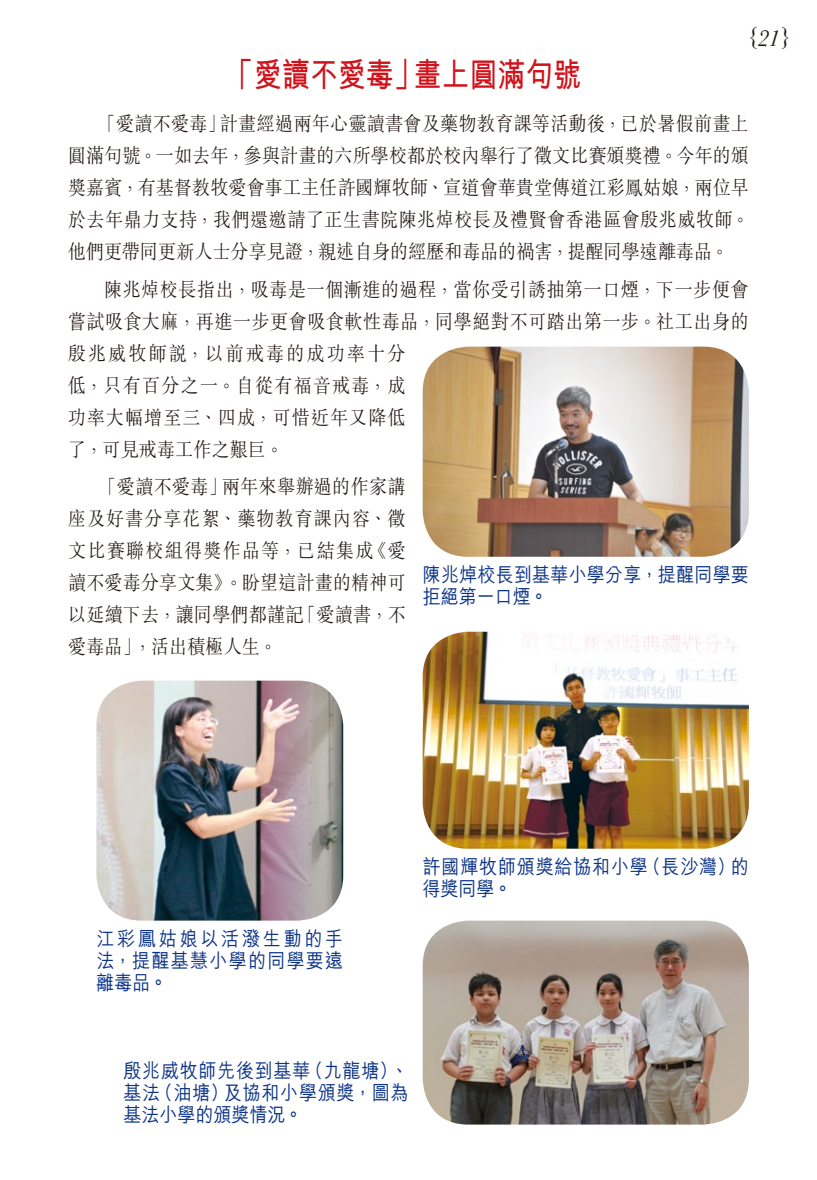
<style>
.page{position:relative;width:817px;height:1180px;background:#fff}
.page>*{position:absolute;margin:0;border:0;box-sizing:border-box;transform-origin:0 0}
.t1{font:700 33.6px "M Hei HK";color:#d0121b;scale:.83 1}
.t2{font:italic 24px "Baskerville";color:#221815}
.t3{font:300 20px/32px "M Sung HK";letter-spacing:.03em;color:#221815;text-align:justify;scale:.9 1}
.t4{font:500 20px/22px "M Hei HK";letter-spacing:.04em;color:#0c3388;text-align:justify;scale:.9 1}
.t5{font:500 20px/22px "M Hei HK";letter-spacing:.015em;color:#0c3388;scale:.9 1}
</style>
<div class="page">
<img style="left:422px;top:346px;width:326px;height:210px">
<img style="left:422px;top:920px;width:326px;height:204px">
<img style="left:422px;top:631px;width:326px;height:217px">
<img style="left:96px;top:680px;width:247px;height:240px">
<p class="t2" style="left:747px;top:22px;width:44px">{21}</p>
<h1 class="t1" style="left:225px;top:51px;width:430px">「愛讀不愛毒」畫上圓滿句號</h1>
<p class="t3" style="left:68px;top:106px;width:758px;text-indent:30px">「愛讀不愛毒」計畫經過兩年心靈讀書會及藥物教育課等活動後，已於暑假前畫上圓滿句號。一如去年，參與計畫的六所學校都於校內舉行了徵文比賽頒獎禮。今年的頒獎嘉賓，有基督教牧愛會事工主任許國輝牧師、宣道會華貴堂傳道江彩鳳姑娘，兩位早於去年鼎力支持，我們還邀請了正生書院陳兆焯校長及禮賢會香港區會殷兆威牧師。他們更帶同更新人士分享見證，親述自身的經歷和毒品的禍害，提醒同學遠離毒品。</p>
<p class="t3" style="left:68px;top:272px;width:758px;text-align:left;text-indent:36px">陳兆焯校長指出，吸毒是一個漸進的過程，當你受引誘抽第一口煙，下一步便會嘗試吸食大麻，再進一步更會吸食軟性毒品，同學絕對不可踏出第一步。社工出身的殷兆威牧師說，以前戒毒的成功率十分<br>低，只有百分之一。自從有福音戒毒，成<br>功率大幅增至三、四成，可惜近年又降低<br>了，可見戒毒工作之艱巨。</p>
<p class="t3" style="left:68px;top:470px;width:377px;text-indent:31px">「愛讀不愛毒」兩年來舉辦過的作家講座及好書分享花絮、藥物教育課內容、徵文比賽聯校組得獎作品等，已結集成《愛讀不愛毒分享文集》。盼望這計畫的精神可以延續下去，讓同學們都謹記「愛讀書，不愛毒品」，活出積極人生。</p>
<p class="t5" style="left:422px;top:561px;width:364px">陳兆焯校長到基華小學分享，提醒同學要拒絕第一口煙。</p>
<p class="t4" style="left:96px;top:925px;width:276px">江彩鳳姑娘以活潑生動的手法，提醒基慧小學的同學要遠離毒品。</p>
<p class="t4" style="left:422px;top:853px;width:364px">許國輝牧師頒獎給協和小學（長沙灣）的得獎同學。</p>
<p class="t4" style="left:123px;top:1057px;width:318px">殷兆威牧師先後到基華（九龍塘）、基法（油塘）及協和小學頒獎，圖為基法小學的頒獎情況。</p>
</div>
